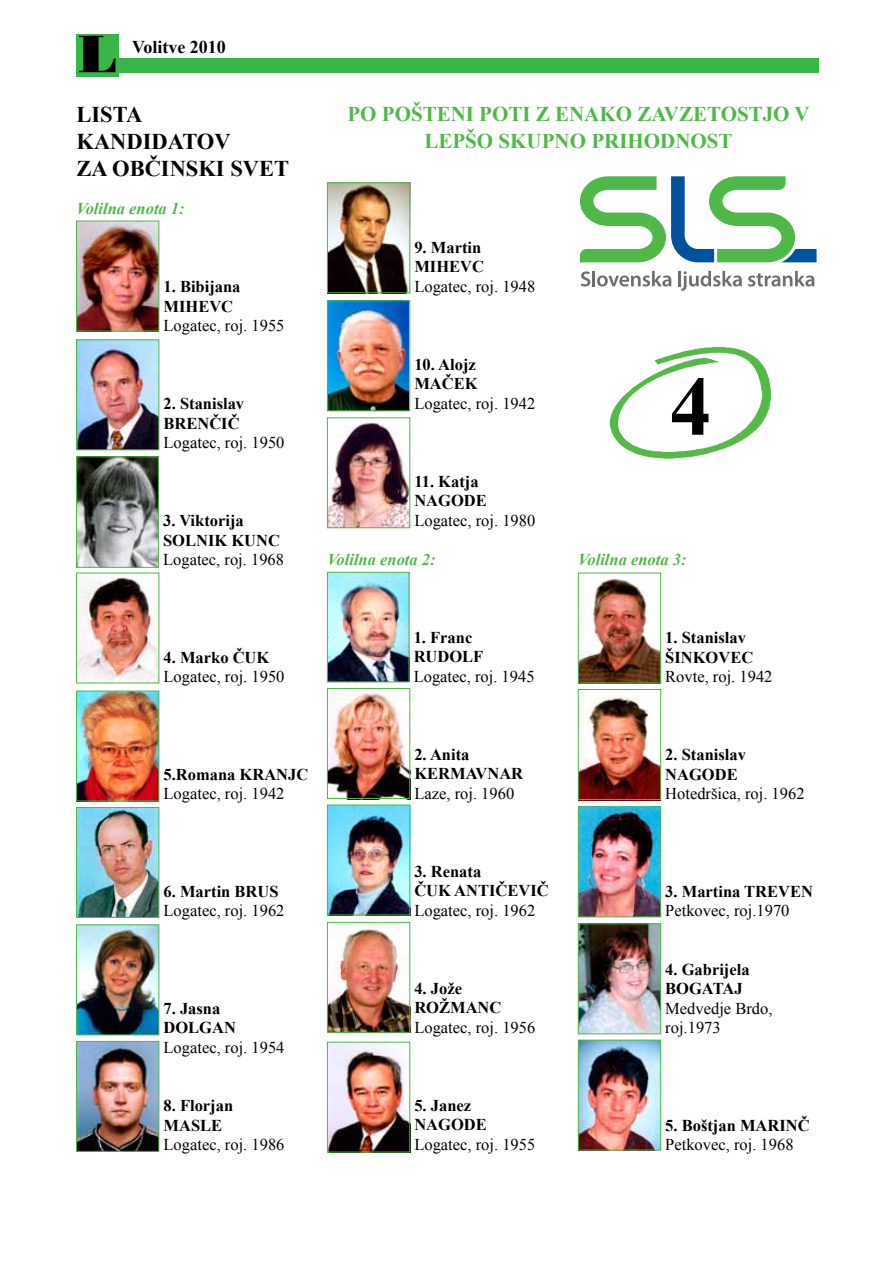
<style>
.page{position:relative;width:893px;height:1263px;background:#fff}
.page>*{position:absolute;margin:0;border:0;box-sizing:border-box;transform-origin:0 0}
.t1{font:700 84px "Times New Roman";color:#000}
.t2{font:52.5px "Poster Bodoni BT";color:#000}
.t3{font:700 22.5px/27px "Times New Roman";color:#000}
.t4{font:700 21px/27px "Times New Roman";color:#50b848;text-align:center}
.t5{font:700 18px "Times New Roman";color:#000}
.t6{font:16.5px/19.5px "Times New Roman";color:#000}
.t7{font:700 16.5px/19.5px "Times New Roman";color:#000}
.t8{font:italic 700 16.5px "Times New Roman";color:#50b848}
</style>
<div class="page">
<div style="left:77px;top:34px;width:42px;height:43px;background:#39b54a"></div>
<div style="left:119px;top:58px;width:699px;height:14px;background:#39b54a"></div>
<svg style="left:581px;top:271px;width:9px;height:16px"></svg>
<hr style="left:592px;top:271px;width:3px;height:15px;background:#6d6e71">
<svg style="left:597px;top:271px;width:74px;height:16px"></svg>
<hr style="left:678px;top:271px;width:3px;height:15px;background:#6d6e71">
<svg style="left:681px;top:271px;width:61px;height:20px"></svg>
<svg style="left:748px;top:271px;width:66px;height:16px"></svg>
<svg style="left:580px;top:176px;width:236px;height:86px"></svg>
<img style="left:78px;top:223px;width:79px;height:106px">
<div style="left:76px;top:221px;width:83px;height:110px;border:1px solid #50b848"></div>
<img style="left:78px;top:341px;width:79px;height:107px">
<div style="left:76px;top:339px;width:83px;height:111px;border:1px solid #50b848"></div>
<img style="left:78px;top:575px;width:79px;height:106px">
<img style="left:78px;top:693px;width:79px;height:106px">
<div style="left:76px;top:691px;width:83px;height:110px;border:1px solid #50b848"></div>
<img style="left:78px;top:809px;width:79px;height:107px">
<div style="left:76px;top:807px;width:83px;height:111px;border:1px solid #50b848"></div>
<img style="left:78px;top:926px;width:79px;height:107px">
<div style="left:76px;top:924px;width:83px;height:111px;border:1px solid #50b848"></div>
<img style="left:78px;top:1043px;width:79px;height:107px">
<div style="left:76px;top:1041px;width:83px;height:111px;border:1px solid #50b848"></div>
<img style="left:580px;top:1042px;width:79px;height:106px">
<div style="left:578px;top:1040px;width:83px;height:110px;border:1px solid #50b848"></div>
<img style="left:329px;top:184px;width:79px;height:107px">
<div style="left:327px;top:182px;width:83px;height:111px;border:1px solid #50b848"></div>
<img style="left:329px;top:420px;width:79px;height:106px">
<div style="left:327px;top:417px;width:83px;height:111px;border:1px solid #50b848"></div>
<img style="left:329px;top:302px;width:79px;height:107px">
<div style="left:327px;top:300px;width:83px;height:111px;border:1px solid #50b848"></div>
<img style="left:329px;top:574px;width:78px;height:106px">
<div style="left:327px;top:572px;width:82px;height:110px;border:1px solid #50b848"></div>
<img style="left:329px;top:688px;width:82px;height:111px">
<div style="left:327px;top:688px;width:83px;height:111px;border:1px solid #50b848"></div>
<img style="left:329px;top:922px;width:82px;height:111px">
<div style="left:327px;top:922px;width:83px;height:111px;border:1px solid #50b848"></div>
<img style="left:329px;top:805px;width:82px;height:110px">
<div style="left:327px;top:805px;width:83px;height:110px;border:1px solid #50b848"></div>
<img style="left:329px;top:1042px;width:82px;height:110px">
<div style="left:327px;top:1042px;width:83px;height:110px;border:1px solid #50b848"></div>
<img style="left:580px;top:697px;width:79px;height:101px">
<div style="left:578px;top:689px;width:83px;height:111px;border:1px solid #50b848"></div>
<img style="left:580px;top:576px;width:79px;height:105px">
<div style="left:578px;top:573px;width:83px;height:110px;border:1px solid #50b848"></div>
<img style="left:580px;top:808px;width:79px;height:107px">
<div style="left:578px;top:806px;width:83px;height:111px;border:1px solid #50b848"></div>
<img style="left:580px;top:925px;width:79px;height:107px">
<div style="left:578px;top:923px;width:83px;height:111px;border:1px solid #50b848"></div>
<img style="left:78px;top:458px;width:79px;height:108px">
<div style="left:76px;top:456px;width:83px;height:112px;border:1px solid #50b848"></div>
<img style="left:609px;top:346px;width:162px;height:113px">
<h2 class="t2" style="left:78px;top:22px;width:40px">L</h2>
<p class="t5" style="left:132px;top:34px;width:95px">Volitve 2010</p>
<h3 class="t3" style="left:77px;top:100px;width:214px">LISTA<br>KANDIDATOV<br>ZA OBČINSKI SVET</h3>
<p class="t8" style="left:77px;top:197px;width:110px">Volilna enota 1:</p>
<p class="t7" style="left:164px;top:277px;width:79px">1. Bibijana<br>MIHEVC</p>
<p class="t6" style="left:164px;top:316px;width:122px">Logatec, roj. 1955</p>
<p class="t7" style="left:164px;top:394px;width:82px">2. Stanislav<br>BRENČIČ</p>
<p class="t6" style="left:164px;top:433px;width:122px">Logatec, roj. 1950</p>
<p class="t7" style="left:163px;top:511px;width:118px">3. Viktorija<br>SOLNIK KUNC</p>
<p class="t6" style="left:163px;top:550px;width:122px">Logatec, roj. 1968</p>
<p class="t4" style="left:347px;top:99px;width:464px">PO POŠTENI POTI Z ENAKO ZAVZETOSTJO V<br>LEPŠO SKUPNO PRIHODNOST</p>
<p class="t7" style="left:414px;top:237px;width:71px">9. Martin<br>MIHEVC</p>
<p class="t6" style="left:414px;top:276px;width:122px">Logatec, roj. 1948</p>
<p class="t7" style="left:414px;top:354px;width:65px">10. Alojz<br>MAČEK</p>
<p class="t6" style="left:414px;top:393px;width:122px">Logatec, roj. 1942</p>
<p class="t7" style="left:414px;top:471px;width:74px">11. Katja<br>NAGODE</p>
<p class="t6" style="left:414px;top:510px;width:122px">Logatec, roj. 1980</p>
<p class="t8" style="left:327px;top:548px;width:110px">Volilna enota 2:</p>
<h1 class="t1" style="left:670px;top:348px;width:43px">4</h1>
<p class="t8" style="left:578px;top:548px;width:110px">Volilna enota 3:</p>
<p class="t7" style="left:164px;top:647px;width:107px">4. Marko ČUK</p>
<p class="t6" style="left:164px;top:667px;width:122px">Logatec, roj. 1950</p>
<p class="t7" style="left:164px;top:764px;width:146px">5.Romana KRANJC</p>
<p class="t6" style="left:164px;top:784px;width:122px">Logatec, roj. 1942</p>
<p class="t7" style="left:414px;top:627px;width:71px">1. Franc<br>RUDOLF</p>
<p class="t6" style="left:414px;top:666px;width:122px">Logatec, roj. 1945</p>
<p class="t7" style="left:414px;top:744px;width:110px">2. Anita<br>KERMAVNAR</p>
<p class="t6" style="left:414px;top:783px;width:101px">Laze, roj. 1960</p>
<p class="t7" style="left:665px;top:627px;width:90px">1. Stanislav<br>ŠINKOVEC</p>
<p class="t6" style="left:665px;top:666px;width:109px">Rovte, roj. 1942</p>
<p class="t7" style="left:665px;top:744px;width:82px">2. Stanislav<br>NAGODE</p>
<p class="t6" style="left:665px;top:783px;width:141px">Hotedršica, roj. 1962</p>
<p class="t7" style="left:164px;top:881px;width:117px">6. Martin BRUS</p>
<p class="t6" style="left:164px;top:901px;width:122px">Logatec, roj. 1962</p>
<p class="t7" style="left:164px;top:998px;width:74px">7. Jasna<br>DOLGAN</p>
<p class="t6" style="left:164px;top:1037px;width:122px">Logatec, roj. 1954</p>
<p class="t7" style="left:164px;top:1096px;width:71px">8. Florjan<br>MASLE</p>
<p class="t6" style="left:164px;top:1135px;width:122px">Logatec, roj. 1986</p>
<p class="t7" style="left:414px;top:861px;width:136px">3. Renata<br>ČUK ANTIČEVIČ</p>
<p class="t6" style="left:414px;top:900px;width:122px">Logatec, roj. 1962</p>
<p class="t7" style="left:414px;top:978px;width:89px">4. Jože<br>ROŽMANC</p>
<p class="t6" style="left:414px;top:1017px;width:122px">Logatec, roj. 1956</p>
<p class="t7" style="left:414px;top:1095px;width:74px">5. Janez<br>NAGODE</p>
<p class="t6" style="left:414px;top:1134px;width:122px">Logatec, roj. 1955</p>
<p class="t7" style="left:665px;top:881px;width:149px">3. Martina TREVEN</p>
<p class="t6" style="left:665px;top:900px;width:126px">Petkovec, roj.1970</p>
<p class="t7" style="left:665px;top:959px;width:86px">4. Gabrijela<br>BOGATAJ</p>
<p class="t6" style="left:665px;top:998px;width:109px">Medvedje Brdo, roj.1973</p>
<p class="t7" style="left:665px;top:1115px;width:146px">5. Boštjan MARINČ</p>
<p class="t6" style="left:665px;top:1134px;width:130px">Petkovec, roj. 1968</p>
</div>
